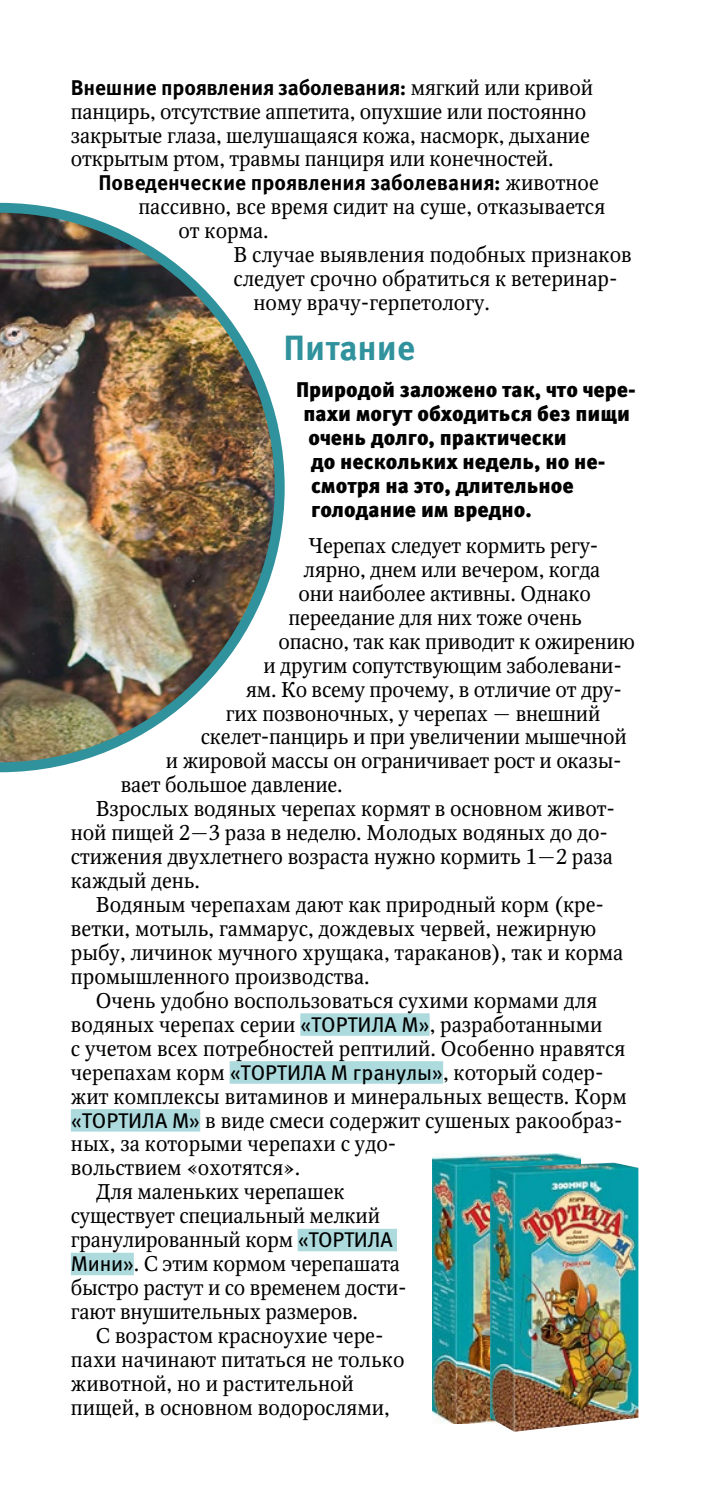
<style>
.page{position:relative;width:709px;height:1489px;background:#fff}
.page>*{position:absolute;margin:0;border:0;box-sizing:border-box;transform-origin:0 0}
.t1{font:700 35px "Meta Pro";color:#30929c}
.t2{font:21.25px/24px "Octava";letter-spacing:-.005em;color:#000}
.t3{font:900 21.25px "Meta Pro";color:#000}
.t4{font:700 21.25px "Meta Pro";color:#000}
.s1{font-family:"Octava";font-weight:400}
.s2{font-family:"Meta Pro"}
</style>
<div class="page">
<div style="left:300px;top:1013px;width:129px;height:22px;background:#acdadd"></div>
<div style="left:230px;top:1061px;width:213px;height:22px;background:#acdadd"></div>
<div style="left:71px;top:1108px;width:129px;height:23px;background:#acdadd"></div>
<div style="left:298px;top:1228px;width:99px;height:23px;background:#acdadd"></div>
<div style="left:71px;top:1252px;width:63px;height:23px;background:#acdadd"></div>
<img style="left:0;top:203px;width:285px;height:569px">
<img style="left:432px;top:1153px;width:148px;height:270px">
<img style="left:490px;top:1162px;width:148px;height:269px">
<p class="t4" style="left:71px;top:74px;width:523px">Внешние проявления заболевания: <span class="s1">мягкий или кривой</span></p>
<p class="t2" style="left:71px;top:99px;width:520px">панцирь, отсутствие аппетита, опухшие или постоянно закрытые глаза, шелушащаяся кожа, насморк, дыхание открытым ртом, травмы панциря или конечностей.</p>
<p class="t4" style="left:98px;top:170px;width:502px">Поведенческие проявления заболевания: <span class="s1">животное</span></p>
<p class="t2" style="left:178px;top:195px;width:428px;text-indent:-40px">пассивно, все время сидит на суше, отказывается от корма.</p>
<p class="t2" style="left:233px;top:243px;width:400px">В случае выявления подобных признаков</p>
<p class="t2" style="left:233px;top:267px;width:385px">следует срочно обратиться к ветеринар-</p>
<p class="t2" style="left:253px;top:290px;width:238px">ному врачу-герпетологу.</p>
<h1 class="t1" style="left:283px;top:326px;width:133px">Питание</h1>
<p class="t3" style="left:296px;top:376px;width:341px">Природой заложено так, что чере-</p>
<p class="t3" style="left:303px;top:400px;width:328px">пахи могут обходиться без пищи</p>
<p class="t3" style="left:308px;top:424px;width:260px">очень долго, практически</p>
<p class="t3" style="left:311px;top:448px;width:296px">до нескольких недель, но не-</p>
<p class="t3" style="left:311px;top:471px;width:264px">смотря на это, длительное</p>
<p class="t3" style="left:311px;top:495px;width:222px">голодание им вредно.</p>
<p class="t2" style="left:308px;top:533px;width:291px">Черепах следует кормить регу-</p>
<p class="t2" style="left:303px;top:557px;width:298px">лярно, днем или вечером, когда</p>
<p class="t2" style="left:298px;top:581px;width:294px">они наиболее активны. Однако</p>
<p class="t2" style="left:288px;top:605px;width:295px">переедание для них тоже очень</p>
<p class="t2" style="left:278px;top:629px;width:358px">опасно, так как приводит к ожирению</p>
<p class="t2" style="left:263px;top:653px;width:360px">и другим сопутствующим заболевани-</p>
<p class="t2" style="left:246px;top:677px;width:377px">ям. Ко всему прочему, в отличие от дру-</p>
<p class="t2" style="left:226px;top:701px;width:376px">гих позвоночных, у черепах — внешний</p>
<p class="t2" style="left:201px;top:725px;width:427px">скелет-панцирь и при увеличении мышечной</p>
<p class="t2" style="left:166px;top:749px;width:457px">и жировой массы он ограничивает рост и оказы-</p>
<p class="t2" style="left:121px;top:772px;width:223px">вает большое давление.</p>
<p class="t2" style="left:96px;top:796px;width:520px">Взрослых водяных черепах кормят в основном живот-</p>
<p class="t2" style="left:71px;top:820px;width:538px">ной пищей 2—3 раза в неделю. Молодых водяных до до-</p>
<p class="t2" style="left:71px;top:844px;width:543px">стижения двухлетнего возраста нужно кормить 1—2 раза</p>
<p class="t2" style="left:71px;top:868px;width:131px">каждый день.</p>
<p class="t2" style="left:96px;top:892px;width:509px">Водяным черепахам дают как природный корм (кре-</p>
<p class="t2" style="left:71px;top:916px;width:527px">ветки, мотыль, гаммарус, дождевых червей, нежирную</p>
<p class="t2" style="left:71px;top:940px;width:554px">рыбу, личинок мучного хрущака, тараканов), так и корма</p>
<p class="t2" style="left:71px;top:964px;width:300px">промышленного производства.</p>
<p class="t2" style="left:96px;top:988px;width:503px">Очень удобно воспользоваться сухими кормами для</p>
<p class="t2" style="left:71px;top:1012px;width:533px">водяных черепах серии <span class="s2">«ТОРТИЛА М»</span>, разработанными</p>
<p class="t2" style="left:71px;top:1036px;width:556px">с учетом всех потребностей рептилий. Особенно нравятся</p>
<p class="t2" style="left:71px;top:1060px;width:534px">черепахам корм <span class="s2">«ТОРТИЛА М гранулы»</span>, который содер-</p>
<p class="t2" style="left:71px;top:1083px;width:557px">жит комплексы витаминов и минеральных веществ. Корм</p>
<p class="t2" style="left:71px;top:1107px;width:553px"><span class="s2">«ТОРТИЛА М»</span> в виде смеси содержит сушеных ракообраз-</p>
<p class="t2" style="left:71px;top:1131px;width:327px">ных, за которыми черепахи с удо-</p>
<p class="t2" style="left:71px;top:1155px;width:231px">вольствием «охотятся».</p>
<p class="t2" style="left:96px;top:1179px;width:250px">Для маленьких черепашек</p>
<p class="t2" style="left:71px;top:1203px;width:310px">существует специальный мелкий</p>
<p class="t2" style="left:71px;top:1227px;width:323px">гранулированный корм <span class="s2">«ТОРТИЛА</span></p>
<p class="t2" style="left:71px;top:1251px;width:331px"><span class="s2">Мини»</span>. С этим кормом черепашата</p>
<p class="t2" style="left:71px;top:1275px;width:337px">быстро растут и со временем дости-</p>
<p class="t2" style="left:71px;top:1299px;width:289px">гают внушительных размеров.</p>
<p class="t2" style="left:96px;top:1323px;width:289px">С возрастом красноухие чере-</p>
<p class="t2" style="left:71px;top:1347px;width:335px">пахи начинают питаться не только</p>
<p class="t2" style="left:71px;top:1371px;width:284px">животной, но и растительной</p>
<p class="t2" style="left:71px;top:1395px;width:320px">пищей, в основном водорослями,</p>
</div>
